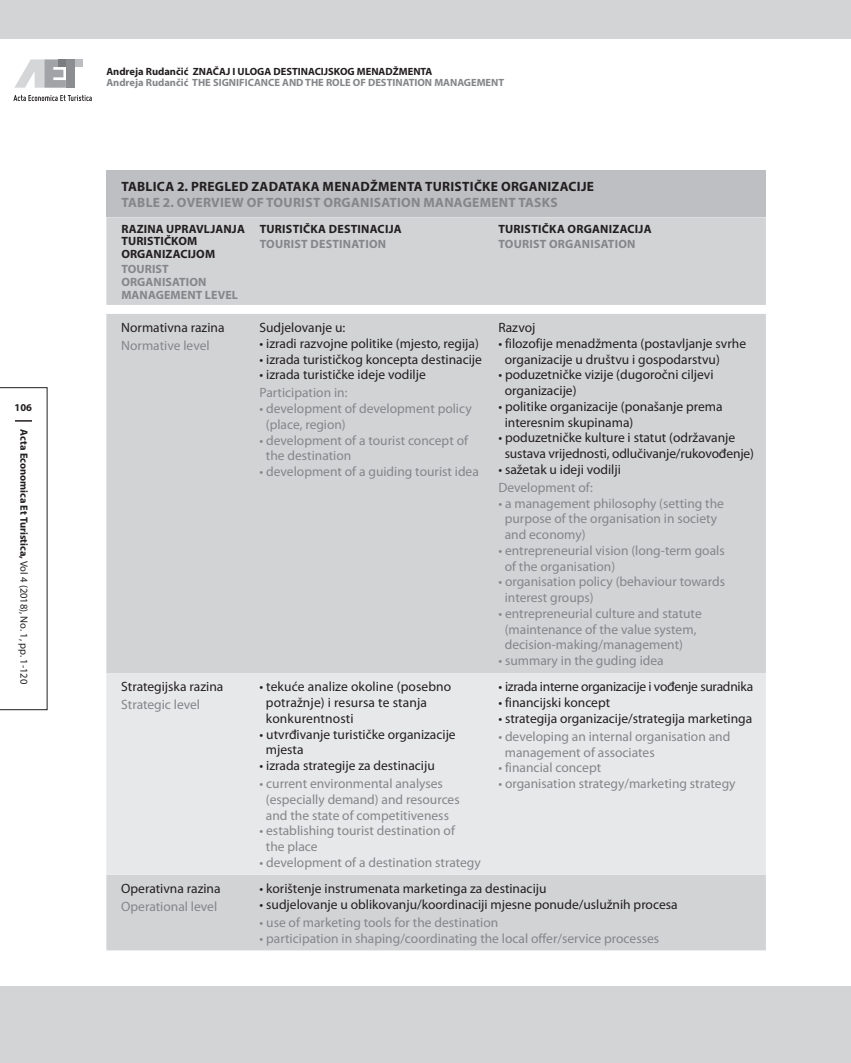
<style>
.page{position:relative;width:851px;height:1063px;background:#fff}
.page>*{position:absolute;margin:0;border:0;box-sizing:border-box;transform-origin:0 0}
.t1{font:13.5px/15.8px "Myriad Pro";color:#848689}
.t2{font:13.5px/15.8px "Myriad Pro";color:#231f20}
.t3{font:700 13.5px "Myriad Pro";color:#231f20}
.t4{font:700 13.5px "Myriad Pro";color:#848689}
.t5{font:13.5px "Myriad Pro";letter-spacing:-.02em;color:#231f20}
.t6{font:700 12px/12.8px "Myriad Pro";letter-spacing:.02em;color:#231f20}
.t7{font:700 12px/12.8px "Myriad Pro";letter-spacing:.01em;color:#848689}
.t8{font:700 10.5px "Myriad Pro";color:#231f20}
.t9{font:700 10.5px "Myriad Pro";color:#848689}
.s1{font-weight:400}
</style>
<div class="page">
<div style="left:0;top:0;width:850px;height:38px;background:#d3d4d6"></div>
<div style="left:0;top:986px;width:850px;height:77px;background:#d3d4d6"></div>
<svg style="left:0;top:387px;width:47px;height:323px"></svg>
<svg style="left:14px;top:59px;width:52px;height:29px"></svg>
<div style="left:66px;top:59px;width:9px;height:29px;background:#8b8d90"></div>
<div style="left:58px;top:59px;width:8px;height:8px;background:#7a7c7f"></div>
<div style="left:75px;top:59px;width:7px;height:8px;background:#bcbdc0"></div>
<svg style="left:14px;top:95px;width:78px;height:6px"></svg>
<div style="left:106px;top:171px;width:659px;height:46px;background:#bebfc2"></div>
<div style="left:106px;top:217px;width:659px;height:88px;background:#d2d3d5"></div>
<div style="left:106px;top:314px;width:659px;height:636px;background:#d2d3d5"></div>
<div style="left:106px;top:673px;width:659px;height:202px;background:#e7e8e9"></div>
<p class="t8" style="left:15px;top:401px;width:19px">106</p>
<p class="t8" style="left:31px;top:429px;width:256px;rotate:90deg">ACTA ECONOMICA ET TURISTICA, <span class="s1">Vol 4 (2018), No. 1, pp. 1-120</span></p>
<p class="t8" style="left:106px;top:64px;width:327px">ANDREJA RUDANČIĆ ZNAČAJ I ULOGA DESTINACIJSKOG MENADŽMENTA</p>
<p class="t9" style="left:106px;top:76px;width:399px">ANDREJA RUDANČIĆ THE SIGNIFICANCE AND THE ROLE OF DESTINATION MANAGEMENT</p>
<p class="t3" style="left:121px;top:177px;width:16px">TABLICA</p>
<p class="t3" style="left:177px;top:177px;width:31px">2. PREGLED</p>
<p class="t3" style="left:251px;top:177px;width:10px">ZADATAKA</p>
<p class="t3" style="left:322px;top:177px;width:10px">MENADŽMENTA</p>
<p class="t3" style="left:425px;top:177px;width:9px">TURISTIČKE</p>
<p class="t3" style="left:501px;top:177px;width:9px">ORGANIZACIJE</p>
<p class="t4" style="left:121px;top:194px;width:16px">TABLE</p>
<p class="t4" style="left:163px;top:194px;width:33px">2. OVERVIEW</p>
<p class="t4" style="left:247px;top:194px;width:36px">OF TOURIST</p>
<p class="t4" style="left:323px;top:194px;width:19px">ORGANISATION</p>
<p class="t4" style="left:423px;top:194px;width:22px">MANAGEMENT</p>
<p class="t4" style="left:518px;top:194px;width:16px">TASKS</p>
<p class="t6" style="left:121px;top:222px;width:125px">RAZINA UPRAVLJANJA<br>TURISTIČKOM<br>ORGANIZACIJOM</p>
<p class="t7" style="left:121px;top:262px;width:118px">TOURIST<br>ORGANISATION<br>MANAGEMENT LEVEL</p>
<p class="t6" style="left:259px;top:222px;width:143px">TURISTIČKA DESTINACIJA</p>
<p class="t7" style="left:259px;top:237px;width:128px">TOURIST DESTINATION</p>
<p class="t6" style="left:498px;top:222px;width:155px">TURISTIČKA ORGANIZACIJA</p>
<p class="t7" style="left:498px;top:237px;width:139px">TOURIST ORGANISATION</p>
<p class="t2" style="left:121px;top:319px;width:105px">Normativna razina</p>
<p class="t1" style="left:121px;top:337px;width:90px">Normative level</p>
<p class="t2" style="left:259px;top:319px;width:87px">Sudjelovanje u:</p>
<p class="t2" style="left:259px;top:335px;width:221px">• izradi razvojne politike (mjesto, regija)</p>
<p class="t2" style="left:259px;top:351px;width:224px">• izrada turističkog koncepta destinacije</p>
<p class="t2" style="left:259px;top:367px;width:168px">• izrada turističke ideje vodilje</p>
<p class="t1" style="left:259px;top:385px;width:89px">Participation in:</p>
<p class="t1" style="left:266px;top:400px;width:207px;text-indent:-6px">• development of development policy (place, region)</p>
<p class="t1" style="left:266px;top:432px;width:203px;text-indent:-6px">• development of a tourist concept of the destination</p>
<p class="t1" style="left:259px;top:463px;width:221px">• development of a guiding tourist idea</p>
<p class="t2" style="left:498px;top:320px;width:39px">Razvoj</p>
<p class="t2" style="left:504px;top:335px;width:243px;text-indent:-6px">• filozofije menadžmenta (postavljanje svrhe organizacije u društvu i gospodarstvu)</p>
<p class="t2" style="left:504px;top:367px;width:210px;text-indent:-6px">• poduzetničke vizije (dugoročni ciljevi organizacije)</p>
<p class="t2" style="left:504px;top:398px;width:219px;text-indent:-6px">• politike organizacije (ponašanje prema interesnim skupinama)</p>
<p class="t2" style="left:504px;top:430px;width:251px;text-indent:-6px">• poduzetničke kulture i statut (održavanje sustava vrijednosti, odlučivanje/rukovođenje)</p>
<p class="t2" style="left:498px;top:461px;width:124px">• sažetak u ideji vodilji</p>
<p class="t1" style="left:498px;top:479px;width:96px">Development of:</p>
<p class="t1" style="left:504px;top:495px;width:221px;text-indent:-6px">• a management philosophy (setting the purpose of the organisation in society and economy)</p>
<p class="t1" style="left:504px;top:542px;width:221px;text-indent:-6px">• entrepreneurial vision (long-term goals of the organisation)</p>
<p class="t1" style="left:504px;top:574px;width:222px;text-indent:-6px">• organisation policy (behaviour towards interest groups)</p>
<p class="t1" style="left:504px;top:605px;width:198px;text-indent:-6px">• entrepreneurial culture and statute (maintenance of the value system, decision-making/management)</p>
<p class="t1" style="left:498px;top:653px;width:167px">• summary in the guding idea</p>
<p class="t2" style="left:121px;top:679px;width:104px">Strategijska razina</p>
<p class="t1" style="left:121px;top:697px;width:80px">Strategic level</p>
<p class="t2" style="left:266px;top:679px;width:187px;text-indent:-6px">• tekuće analize okoline (posebno potražnje) i resursa te stanja konkurentnosti</p>
<p class="t2" style="left:266px;top:726px;width:191px;text-indent:-6px">• utvrđivanje turističke organizacije mjesta</p>
<p class="t2" style="left:259px;top:758px;width:177px">• izrada strategije za destinaciju</p>
<p class="t1" style="left:266px;top:775px;width:195px;text-indent:-6px">• current environmental analyses (especially demand) and resources and the state of competitiveness</p>
<p class="t1" style="left:266px;top:823px;width:190px;text-indent:-6px">• establishing tourist destination of the place</p>
<p class="t1" style="left:259px;top:854px;width:223px">• development of a destination strategy</p>
<p class="t5" style="left:498px;top:679px;width:256px">• izrada interne organizacije i vođenje suradnika</p>
<p class="t2" style="left:498px;top:695px;width:113px">• financijski koncept</p>
<p class="t2" style="left:498px;top:710px;width:255px">• strategija organizacije/strategija marketinga</p>
<p class="t1" style="left:504px;top:728px;width:227px;text-indent:-6px">• developing an internal organisation and management of associates</p>
<p class="t1" style="left:498px;top:760px;width:104px">• financial concept</p>
<p class="t1" style="left:498px;top:775px;width:239px">• organisation strategy/marketing strategy</p>
<p class="t2" style="left:121px;top:881px;width:101px">Operativna razina</p>
<p class="t1" style="left:121px;top:898px;width:97px">Operational level</p>
<p class="t2" style="left:259px;top:881px;width:288px">• korištenje instrumenata marketinga za destinaciju</p>
<p class="t2" style="left:259px;top:896px;width:419px">• sudjelovanje u oblikovanju/koordinaciji mjesne ponude/uslužnih procesa</p>
<p class="t1" style="left:259px;top:914px;width:240px">• use of marketing tools for the destination</p>
<p class="t1" style="left:259px;top:930px;width:401px">• participation in shaping/coordinating the local offer/service processes</p>
</div>
